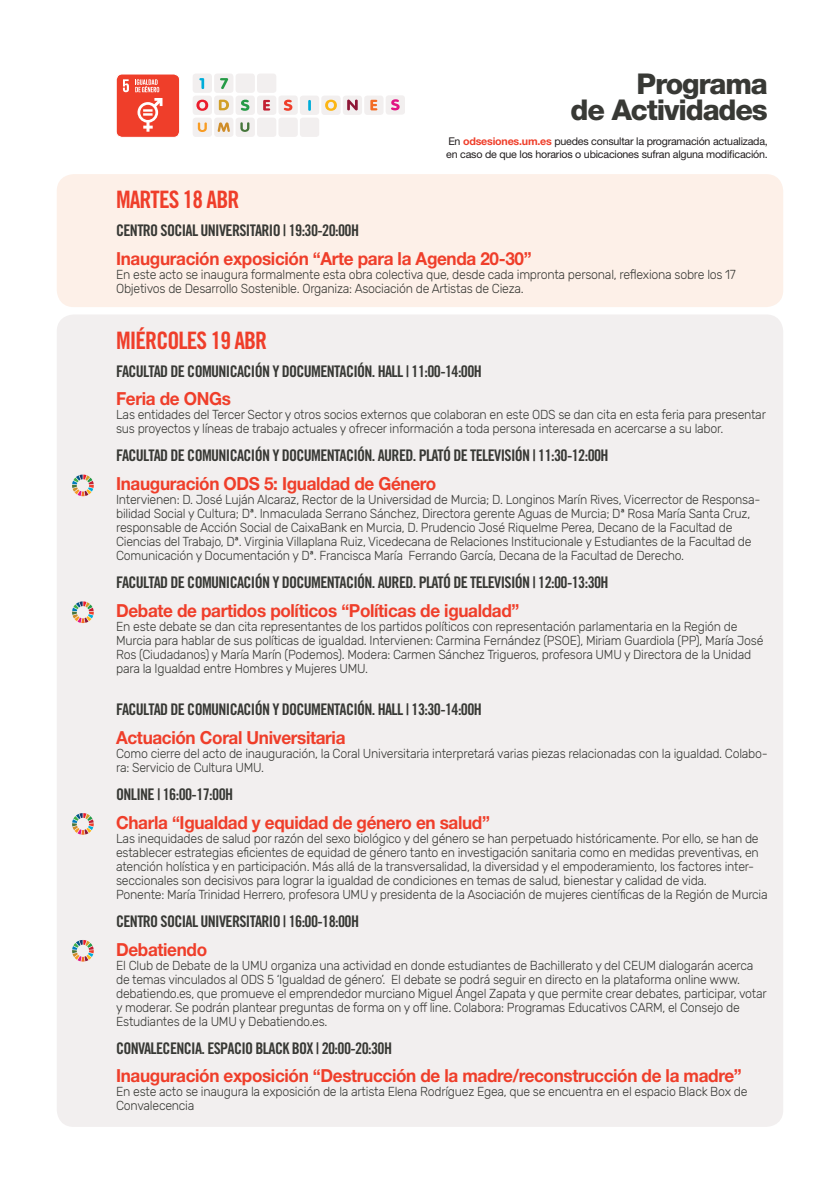
<style>
.page{position:relative;width:840px;height:1191px;background:#fff}
.page>*{position:absolute;margin:0;border:0;box-sizing:border-box;transform-origin:0 0}
.t1{font:800 28.6px/25.4px "Helvetica Neue LT Std";letter-spacing:-.04em;color:#383935;text-align:right}
.t2{font:24px "Trade Gothic LT Std Bd Cn 20";letter-spacing:-.04em;color:#ef3e2a}
.t3{font:700 18px "Helvetica Neue LT Std";letter-spacing:-.02em;color:#ef3e2a;scale:.95 1}
.t4{font:16px "Trade Gothic LT Std Bd Cn 20";letter-spacing:-.04em;color:#383935}
.t5{font:300 13px/14px "Rubik";letter-spacing:-.02em;color:#383935;scale:.95 1}
.t6{font:10.6px/12.8px "Helvetica Neue LT Std";letter-spacing:-.02em;color:#231f20}
.s1{font-weight:700;color:#ef3e2a}
</style>
<div class="page">
<div style="left:116px;top:74px;width:63px;height:63px;background:#ef3e2a;border-radius:6px"></div>
<div style="left:116px;top:74px;width:64px;height:64px;border:1px solid #fff;border-radius:6px"></div>
<svg style="left:137px;top:98px;width:25px;height:34px"></svg>
<svg style="left:123px;top:79px;width:6px;height:13px"></svg>
<svg style="left:135px;top:79px;width:24px;height:13px"></svg>
<div style="left:57px;top:314px;width:725px;height:812px;background:#f2efef;border-radius:17px"></div>
<div style="left:57px;top:174px;width:725px;height:133px;background:#fdf0e8;border-radius:17px"></div>
<div style="left:192px;top:118px;width:20px;height:19px;background:#f2efef;border-radius:3px"></div>
<div style="left:235px;top:118px;width:20px;height:19px;background:#f2efef;border-radius:3px"></div>
<div style="left:278px;top:118px;width:19px;height:19px;background:#f2efef;border-radius:3px"></div>
<div style="left:257px;top:118px;width:19px;height:19px;background:#f2efef;border-radius:3px"></div>
<div style="left:235px;top:74px;width:20px;height:19px;background:#f2efef;border-radius:3px"></div>
<div style="left:257px;top:74px;width:19px;height:19px;background:#f2efef;border-radius:3px"></div>
<div style="left:300px;top:118px;width:19px;height:19px;background:#f2efef;border-radius:3px"></div>
<div style="left:214px;top:118px;width:19px;height:19px;background:#f2efef;border-radius:3px"></div>
<div style="left:300px;top:96px;width:19px;height:19px;background:#f2efef;border-radius:3px"></div>
<div style="left:321px;top:96px;width:19px;height:19px;background:#f2efef;border-radius:3px"></div>
<div style="left:342px;top:96px;width:20px;height:19px;background:#f2efef;border-radius:3px"></div>
<div style="left:364px;top:96px;width:19px;height:19px;background:#f2efef;border-radius:3px"></div>
<div style="left:192px;top:96px;width:20px;height:19px;background:#f2efef;border-radius:3px"></div>
<div style="left:192px;top:74px;width:20px;height:19px;background:#f2efef;border-radius:3px"></div>
<div style="left:257px;top:96px;width:19px;height:19px;background:#f2efef;border-radius:3px"></div>
<div style="left:214px;top:96px;width:19px;height:19px;background:#f2efef;border-radius:3px"></div>
<div style="left:214px;top:74px;width:19px;height:19px;background:#f2efef;border-radius:3px"></div>
<div style="left:278px;top:95px;width:19px;height:20px;background:#f2efef;border-radius:3px"></div>
<div style="left:235px;top:96px;width:20px;height:19px;background:#f2efef;border-radius:3px"></div>
<div style="left:385px;top:95px;width:20px;height:20px;background:#f2efef;border-radius:3px"></div>
<svg style="left:196px;top:100px;width:12px;height:11px"></svg>
<svg style="left:219px;top:100px;width:10px;height:10px"></svg>
<svg style="left:241px;top:100px;width:8px;height:11px"></svg>
<svg style="left:263px;top:100px;width:7px;height:11px"></svg>
<svg style="left:284px;top:100px;width:8px;height:11px"></svg>
<svg style="left:308px;top:100px;width:3px;height:11px"></svg>
<svg style="left:325px;top:100px;width:12px;height:11px"></svg>
<svg style="left:347px;top:100px;width:10px;height:10px"></svg>
<svg style="left:370px;top:100px;width:7px;height:10px"></svg>
<svg style="left:391px;top:99px;width:8px;height:11px"></svg>
<svg style="left:198px;top:122px;width:9px;height:10px"></svg>
<svg style="left:217px;top:122px;width:13px;height:10px"></svg>
<svg style="left:240px;top:122px;width:9px;height:10px"></svg>
<svg style="left:199px;top:78px;width:5px;height:11px"></svg>
<svg style="left:220px;top:78px;width:8px;height:11px"></svg>
<svg style="left:72px;top:474px;width:22px;height:22px"></svg>
<svg style="left:72px;top:601px;width:22px;height:22px"></svg>
<svg style="left:72px;top:813px;width:22px;height:21px"></svg>
<svg style="left:72px;top:940px;width:22px;height:21px"></svg>
<h1 class="t1" style="left:570px;top:71px;width:199px">Programa<br>de Actividades</h1>
<p class="t6" style="left:446px;top:135px;width:323px">En <span class="s1">odsesiones.um.es</span> puedes consultar la programación actualizada, en caso de que los horarios o ubicaciones sufran alguna modificación.</p>
<h2 class="t2" style="left:116px;top:185px;width:125px">MARTES 18 ABR</h2>
<p class="t4" style="left:116px;top:220px;width:244px">CENTRO SOCIAL UNIVERSITARIO | 19:30-20:00H</p>
<h3 class="t3" style="left:116px;top:247px;width:438px">Inauguración exposición “Arte para la Agenda 20-30”</h3>
<p class="t5" style="left:116px;top:267px;width:653px">En este acto se inaugura formalmente esta obra colectiva que, desde cada impronta personal, reflexiona sobre los 17<br>Objetivos de Desarrollo Sostenible. Organiza: Asociación de Artistas de Cieza.</p>
<h2 class="t2" style="left:116px;top:325px;width:152px">MIÉRCOLES 19 ABR</h2>
<p class="t4" style="left:116px;top:361px;width:367px">FACULTAD DE COMUNICACIÓN Y DOCUMENTACIÓN. HALL | 11:00-14:00H</p>
<h3 class="t3" style="left:116px;top:388px;width:122px">Feria de ONGs</h3>
<p class="t5" style="left:116px;top:408px;width:685px">Las entidades del Tercer Sector y otros socios externos que colaboran en este ODS se dan cita en esta feria para presentar sus proyectos y líneas de trabajo actuales y ofrecer información a toda persona interesada en acercarse a su labor.</p>
<p class="t4" style="left:116px;top:446px;width:493px">FACULTAD DE COMUNICACIÓN Y DOCUMENTACIÓN. AURED. PLATÓ DE TELEVISIÓN | 11:30-12:00H</p>
<h3 class="t3" style="left:116px;top:472px;width:338px">Inauguración ODS 5: Igualdad de Género</h3>
<p class="t5" style="left:116px;top:493px;width:679px">Intervienen: D. José Luján Alcaraz, Rector de la Universidad de Murcia; D. Longinos Marín Rives, Vicerrector de Responsa&shy;bilidad Social y Cultura; Dª. Inmaculada Serrano Sánchez, Directora gerente Aguas de Murcia; Dª Rosa María Santa Cruz, responsable de Acción Social de CaixaBank en Murcia, D. Prudencio José Riquelme Perea, Decano de la Facultad de Ciencias del Trabajo, Dª. Virginia Villaplana Ruiz, Vicedecana de Relaciones Institucionale y Estudiantes de la Facultad de Comunicación y Documentación y Dª. Francisca María Ferrando García, Decana de la Facultad de Derecho.</p>
<p class="t4" style="left:116px;top:573px;width:493px">FACULTAD DE COMUNICACIÓN Y DOCUMENTACIÓN. AURED. PLATÓ DE TELEVISIÓN | 12:00-13:30H</p>
<h3 class="t3" style="left:116px;top:599px;width:426px">Debate de partidos políticos “Políticas de igualdad”</h3>
<p class="t5" style="left:116px;top:620px;width:682px">En este debate se dan cita representantes de los partidos políticos con representación parlamentaria en la Región de Murcia para hablar de sus políticas de igualdad. Intervienen: Carmina Fernández (PSOE), Miriam Guardiola (PP), María José Ros (Ciudadanos) y María Marín (Podemos). Modera: Carmen Sánchez Trigueros, profesora UMU y Directora de la Unidad para la Igualdad entre Hombres y Mujeres UMU.</p>
<p class="t4" style="left:116px;top:699px;width:367px">FACULTAD DE COMUNICACIÓN Y DOCUMENTACIÓN. HALL | 13:30-14:00H</p>
<h3 class="t3" style="left:116px;top:726px;width:243px">Actuación Coral Universitaria</h3>
<p class="t5" style="left:116px;top:746px;width:687px">Como cierre del acto de inauguración, la Coral Universitaria interpretará varias piezas relacionadas con la igualdad. Colabo&shy;ra: Servicio de Cultura UMU.</p>
<p class="t4" style="left:116px;top:784px;width:118px">ONLINE | 16:00-17:00H</p>
<h3 class="t3" style="left:116px;top:811px;width:395px">Charla “Igualdad y equidad de género en salud”</h3>
<p class="t5" style="left:116px;top:831px;width:687px">Las inequidades de salud por razón del sexo biológico y del género se han perpetuado históricamente. Por ello, se han de establecer estrategias eficientes de equidad de género tanto en investigación sanitaria como en medidas preventivas, en atención holística y en participación. Más allá de la transversalidad, la diversidad y el empoderamiento, los factores inter&shy;seccionales son decisivos para lograr la igualdad de condiciones en temas de salud, bienestar y calidad de vida.<br>Ponente: María Trinidad Herrero, profesora UMU y presidenta de la Asociación de mujeres científicas de la Región de Murcia</p>
<p class="t4" style="left:116px;top:911px;width:244px">CENTRO SOCIAL UNIVERSITARIO | 16:00-18:00H</p>
<h3 class="t3" style="left:116px;top:938px;width:97px">Debatiendo</h3>
<p class="t5" style="left:116px;top:958px;width:686px">El Club de Debate de la UMU organiza una actividad en donde estudiantes de Bachillerato y del CEUM dialogarán acerca de temas vinculados al ODS 5 ‘Igualdad de género’. El debate se podrá seguir en directo en la plataforma online www. debatiendo.es, que promueve el emprendedor murciano Miguel Ángel Zapata y que permite crear debates, participar, votar y moderar. Se podrán plantear preguntas de forma on y off line. Colabora: Programas Educativos CARM, el Consejo de Estudiantes de la UMU y Debatiendo.es.</p>
<p class="t4" style="left:116px;top:1038px;width:277px">CONVALECENCIA. ESPACIO BLACK BOX | 20:00-20:30H</p>
<h3 class="t3" style="left:116px;top:1064px;width:659px">Inauguración exposición “Destrucción de la madre/reconstrucción de la madre”</h3>
<p class="t5" style="left:116px;top:1085px;width:665px">En este acto se inaugura la exposición de la artista Elena Rodríguez Egea, que se encuentra en el espacio Black Box de<br>Convalecencia</p>
</div>
